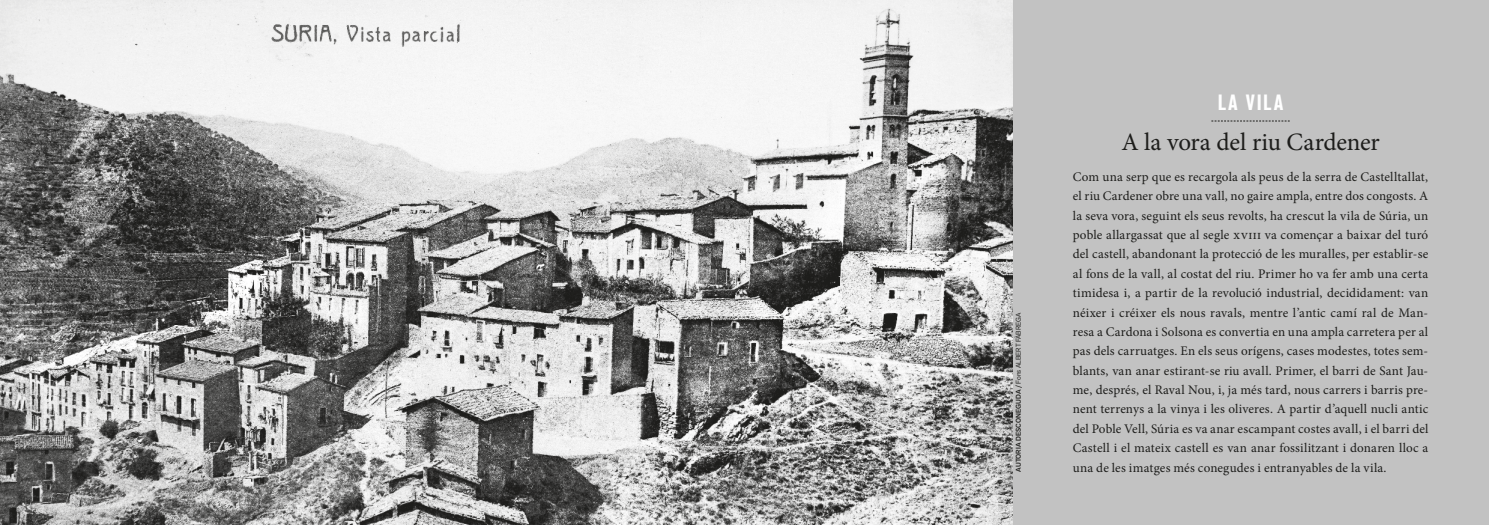
<style>
.page{position:relative;width:1489px;height:525px;background:#fff}
.page>*{position:absolute;margin:0;border:0;box-sizing:border-box;transform-origin:0 0}
.t1{font:25px "Minion Pro";letter-spacing:-.01em;color:#1d1d1b}
.t2{font:700 condensed 21.88px "Akzidenz Grotesk BQ";letter-spacing:.095em;color:#fff}
.t3{font:13.12px/19.4px "Minion Pro";letter-spacing:.01em;color:#1d1d1b;text-align:justify}
.t4{font:500 6.88px "Akzid Grtsk Next";letter-spacing:.01em;color:#1d1d1b}
.s1{font-weight:400}
</style>
<div class="page">
<div style="left:1012px;top:0;width:476px;height:524px;background:#c2c2c2"></div>
<img style="left:0;top:0;width:1012px;height:524px">
<svg style="left:1211px;top:121px;width:78px;height:1px"></svg>
<p class="t4" style="left:1013px;top:471px;width:160px;rotate:-90deg">AUTORIA DESCONEGUDA / <span class="s1">Fons ALBERT FÀBREGA</span></p>
<h2 class="t2" style="left:1217px;top:90px;width:67px">LA VILA</h2>
<h1 class="t1" style="left:1121px;top:125px;width:260px">A la vora del riu Cardener</h1>
<p class="t3" style="left:1072px;top:167px;width:357px">Com una serp que es recargola als peus de la serra de Castelltallat, el riu Cardener obre una vall, no gaire ampla, entre dos congosts. A la seva vora, seguint els seus revolts, ha crescut la vila de Súria, un poble allargassat que al segle xviii va començar a baixar del turó del castell, abandonant la protecció de les muralles, per establir-se al fons de la vall, al costat del riu. Primer ho va fer amb una certa timidesa i, a partir de la revolució industrial, decididament: van néixer i créixer els nous ravals, mentre l’antic camí ral de Man&shy;resa a Cardona i Solsona es convertia en una ampla carretera per al pas dels carruatges. En els seus orígens, cases modestes, totes sem&shy;blants, van anar estirant-se riu avall. Primer, el barri de Sant Jau&shy;me, després, el Raval Nou, i, ja més tard, nous carrers i barris pre&shy;nent terrenys a la vinya i les oliveres. A partir d’aquell nucli antic del Poble Vell, Súria es va anar escampant costes avall, i el barri del Castell i el mateix castell es van anar fossilitzant i donaren lloc a una de les imatges més conegudes i entranyables de la vila.</p>
</div>
